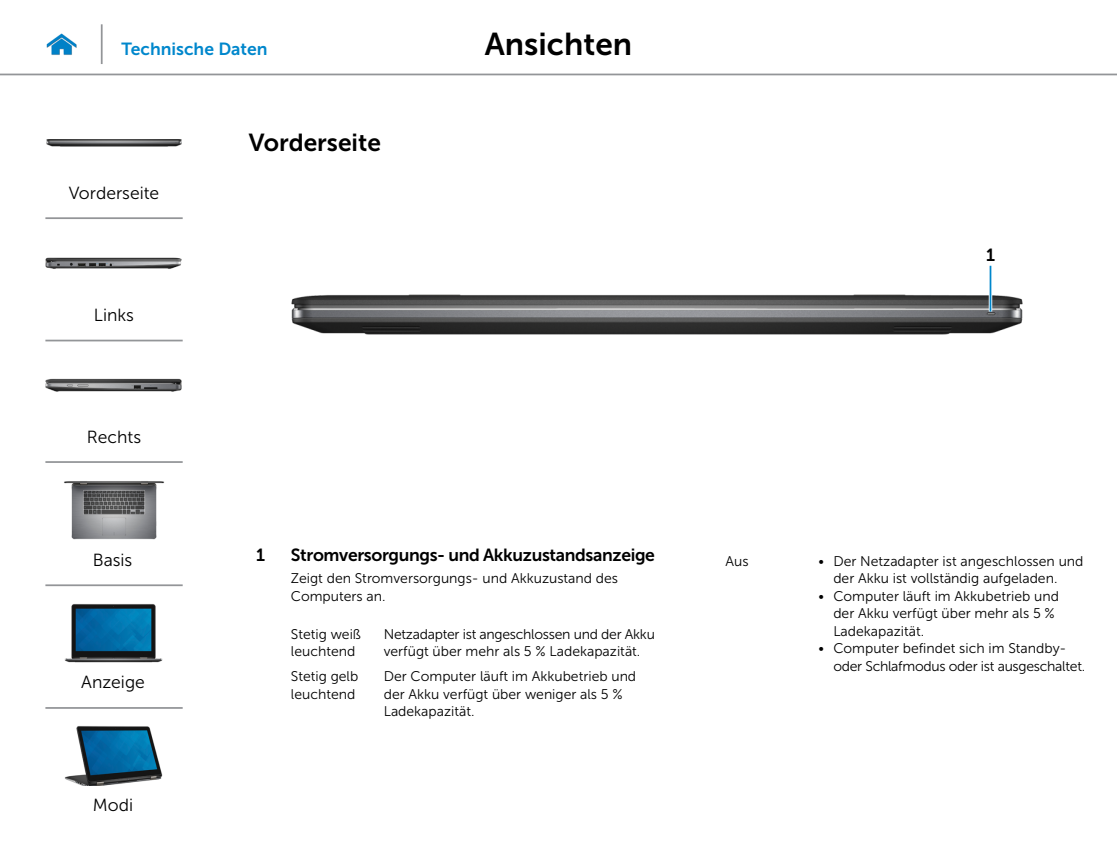
<style>
.page{position:relative;width:1117px;height:844px;background:#fff}
.page>*{position:absolute;margin:0;border:0;box-sizing:border-box;transform-origin:0 0}
.t1{font:31.5px "Museo Sans For Dell 700";color:#000}
.Head2{font:24.5px "Museo Sans For Dell 700";color:#000}
.Callout_Head{font:17.5px "Museo Sans For Dell 700";letter-spacing:-.02em;color:#000}
.t2{font:17.5px "Museo Sans For Dell 300";color:#000}
.Hyperlink{font:17.5px "Museo Sans For Dell 700";color:#0087cc}
.Callout-L{font:17.5px "Museo Sans For Dell 700";color:#000}
.Callout_description{font:14px/17.5px "Museo Sans For Dell 300";color:#000}
.Callout_description-2{font:14px/17.5px "Museo Sans For Dell 300";letter-spacing:-.02em;color:#000}
</style>
<div class="page">
<hr style="left:0;top:74px;width:1116px;height:1px;background:#939598">
<img style="left:46px;top:33px;width:31px;height:22px">
<img style="left:291px;top:287px;width:732px;height:48px">
<hr style="left:988px;top:266px;width:3px;height:45px;background:#fff">
<hr style="left:989px;top:266px;width:2px;height:45px;background:#0087cc">
<hr style="left:101px;top:24px;width:2px;height:40px;background:#939598">
<img style="left:46px;top:139px;width:136px;height:8px">
<img style="left:45px;top:257px;width:137px;height:12px">
<img style="left:45px;top:378px;width:137px;height:14px">
<img style="left:64px;top:481px;width:100px;height:58px">
<img style="left:65px;top:604px;width:98px;height:58px">
<img style="left:65px;top:726px;width:98px;height:59px">
<hr style="left:45px;top:217px;width:138px;height:2px;background:#939598">
<hr style="left:45px;top:339px;width:138px;height:2px;background:#939598">
<hr style="left:45px;top:461px;width:138px;height:2px;background:#939598">
<hr style="left:45px;top:584px;width:138px;height:2px;background:#939598">
<hr style="left:45px;top:706px;width:138px;height:2px;background:#939598">
<p class="Hyperlink" style="left:122px;top:39px;width:147px">Technische Daten</p>
<h1 class="t1" style="left:485px;top:26px;width:149px">Ansichten</h1>
<p class="t2" style="left:69px;top:183px;width:92px">Vorderseite</p>
<p class="t2" style="left:94px;top:305px;width:41px">Links</p>
<p class="t2" style="left:87px;top:428px;width:56px">Rechts</p>
<p class="t2" style="left:93px;top:550px;width:41px">Basis</p>
<p class="t2" style="left:81px;top:672px;width:65px">Anzeige</p>
<p class="t2" style="left:93px;top:795px;width:42px">Modi</p>
<p class="Head2" style="left:249px;top:128px;width:134px">Vorderseite</p>
<p class="Callout_Head" style="left:256px;top:544px;width:10px">1</p>
<p class="Callout_Head" style="left:291px;top:544px;width:365px">Stromversorgungs- und Akkuzustandsanzeige</p>
<p class="Callout_description" style="left:291px;top:569px;width:328px">Zeigt den Stromversorgungs- und Akkuzustand des<br>Computers an.</p>
<p class="Callout_description" style="left:291px;top:625px;width:71px">Stetig weiß leuchtend</p>
<p class="Callout_description-2" style="left:383px;top:625px;width:272px">Netzadapter ist angeschlossen und der Akku verfügt über mehr als 5 % Ladekapazität.</p>
<p class="Callout_description" style="left:291px;top:667px;width:69px">Stetig gelb leuchtend</p>
<p class="Callout_description" style="left:383px;top:667px;width:254px">Der Computer läuft im Akkubetrieb und der Akku verfügt über weniger als 5 %<br>Ladekapazität.</p>
<p class="Callout-L" style="left:985px;top:245px;width:10px">1</p>
<p class="Callout_description" style="left:725px;top:552px;width:25px">Aus</p>
<p class="Callout_description" style="left:833px;top:552px;width:251px;text-indent:-15px">• Der Netzadapter ist angeschlossen und der Akku ist vollständig aufgeladen.</p>
<p class="Callout_description" style="left:833px;top:587px;width:227px;text-indent:-15px">• Computer läuft im Akkubetrieb und der Akku verfügt über mehr als 5 %<br>Ladekapazität.</p>
<p class="Callout_description-2" style="left:833px;top:639px;width:253px;text-indent:-15px">• Computer befindet sich im Standby&shy;oder Schlafmodus oder ist ausgeschaltet.</p>
</div>
